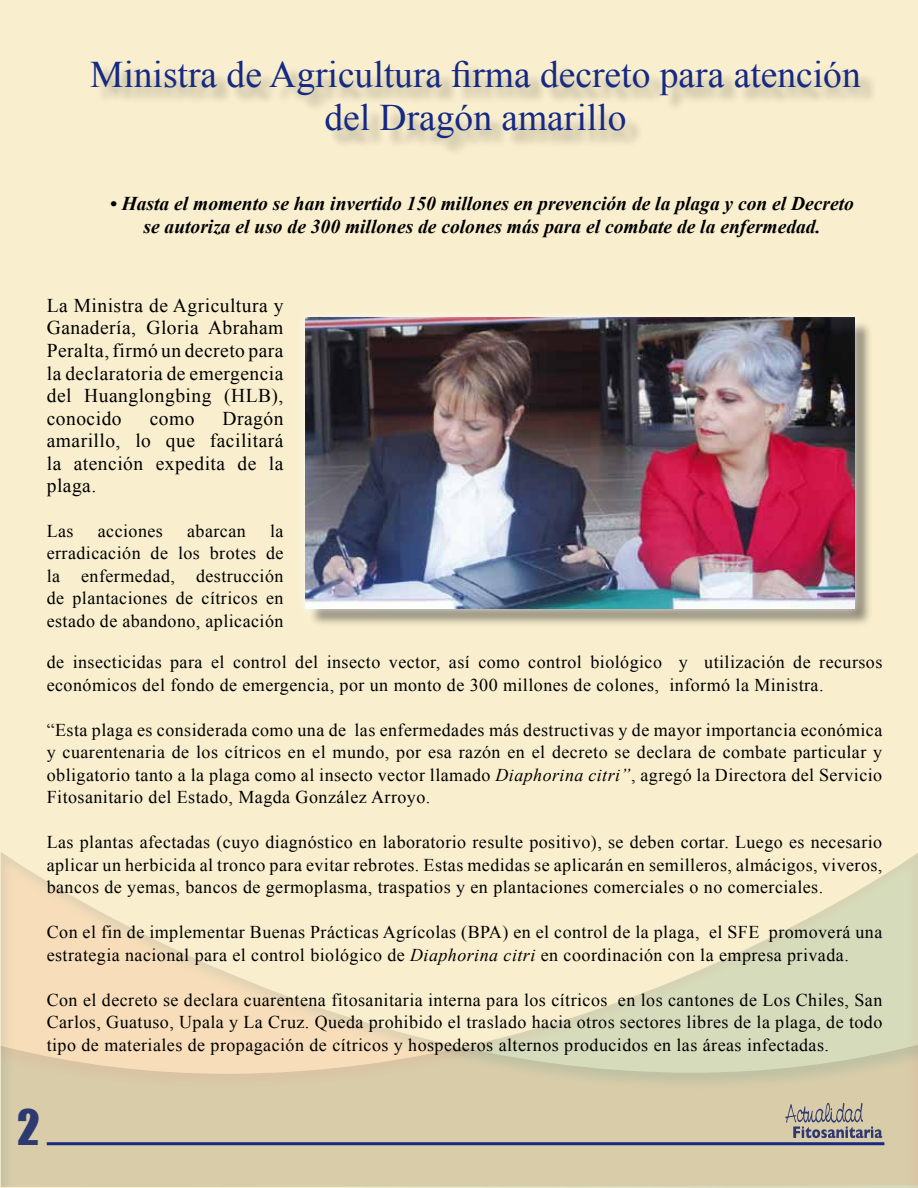
<style>
.page{position:relative;width:918px;height:1188px;background:#fff}
.page>*{position:absolute;margin:0;border:0;box-sizing:border-box;transform-origin:0 0}
.t1{font:45px "Impact";color:#162983}
.t2{font:37.5px/43.5px "Times New Roman";color:#162983;text-align:center}
.t3{font:19.5px/22.5px "Times New Roman";letter-spacing:.025em;color:#000;text-align:justify}
.t4{font:italic 700 19.5px/23.4px "Times New Roman";color:#000;text-align:center}
.t5{font:18px/22.5px "Times New Roman";letter-spacing:.025em;color:#000;text-align:justify}
.s1{font-style:italic}
</style>
<div class="page">
<div style="left:1px;top:0;width:917px;height:1188px;background:#f9efce"></div>
<div style="left:0;top:851px;width:918px;height:336px;background:#000;opacity:.75"></div>
<hr style="left:47px;top:1142px;width:837px;height:3px;background:#162983">
<svg style="left:917px;top:853px;width:1px;height:335px"></svg>
<div style="left:93px;top:63px;width:783px;height:93px;background:#000;opacity:.3"></div>
<div style="left:308px;top:320px;width:565px;height:307px;background:#000;opacity:.42"></div>
<div style="left:296px;top:308px;width:568px;height:311px;background:#fff;opacity:.75"></div>
<img style="left:306px;top:318px;width:548px;height:291px">
<h2 class="t2" style="left:90px;top:52px;width:772px">Ministra de Agricultura firma decreto para atención del Dragón amarillo</h2>
<p class="t4" style="left:110px;top:191px;width:746px">• Hasta el momento se han invertido 150 millones en prevención de la plaga y con el Decreto se autoriza el uso de 300 millones de colones más para el combate de la enfermedad.</p>
<p class="t3" style="left:47px;top:294px;width:238px">La Ministra de Agricultura y Ganadería, Gloria Abraham Peralta, firmó un decreto para la declaratoria de emergencia del Huanglongbing (HLB), conocido</p>
<p class="t3" style="left:47px;top:406px;width:238px;text-indent:176px">Dragón amarillo, lo que facilitará la atención expedita de la plaga.</p>
<p class="t5" style="left:47px;top:519px;width:28px">Las</p>
<p class="t5" style="left:98px;top:519px;width:67px">acciones</p>
<p class="t5" style="left:187px;top:519px;width:60px">abarcan</p>
<p class="t3" style="left:150px;top:406px;width:46px">como</p>
<p class="t5" style="left:47px;top:519px;width:238px;text-indent:223px">la erradicación de los brotes de la enfermedad, destrucción de plantaciones de cítricos en estado de abandono, aplicación</p>
<p class="t5" style="left:47px;top:651px;width:837px">de insecticidas para el control del insecto vector, así como control biológico y utilización de recursos económicos del fondo de emergencia, por un monto de 300 millones de colones, informó la Ministra.</p>
<p class="t5" style="left:47px;top:718px;width:837px">“Esta plaga es considerada como una de las enfermedades más destructivas y de mayor importancia económica y cuarentenaria de los cítricos en el mundo, por esa razón en el decreto se declara de combate particular y obligatorio tanto a la plaga como al insecto vector llamado <span class="s1">Diaphorina citri”</span>, agregó la Directora del Servicio Fitosanitario del Estado, Magda González Arroyo.</p>
<p class="t5" style="left:47px;top:831px;width:837px">Las plantas afectadas (cuyo diagnóstico en laboratorio resulte positivo), se deben cortar. Luego es necesario aplicar un herbicida al tronco para evitar rebrotes. Estas medidas se aplicarán en semilleros, almácigos, viveros, bancos de yemas, bancos de germoplasma, traspatios y en plantaciones comerciales o no comerciales.</p>
<p class="t5" style="left:47px;top:921px;width:837px">Con el fin de implementar Buenas Prácticas Agrícolas (BPA) en el control de la plaga, el SFE promoverá una estrategia nacional para el control biológico de <span class="s1">Diaphorina citri</span> en coordinación con la empresa privada.</p>
<p class="t5" style="left:47px;top:988px;width:837px">Con el decreto se declara cuarentena fitosanitaria interna para los cítricos en los cantones de Los Chiles, San Carlos, Guatuso, Upala y La Cruz. Queda prohibido el traslado hacia otros sectores libres de la plaga, de todo tipo de materiales de propagación de cítricos y hospederos alternos producidos en las áreas infectadas.</p>
<h1 class="t1" style="left:17px;top:1093px;width:24px">2</h1>
</div>
